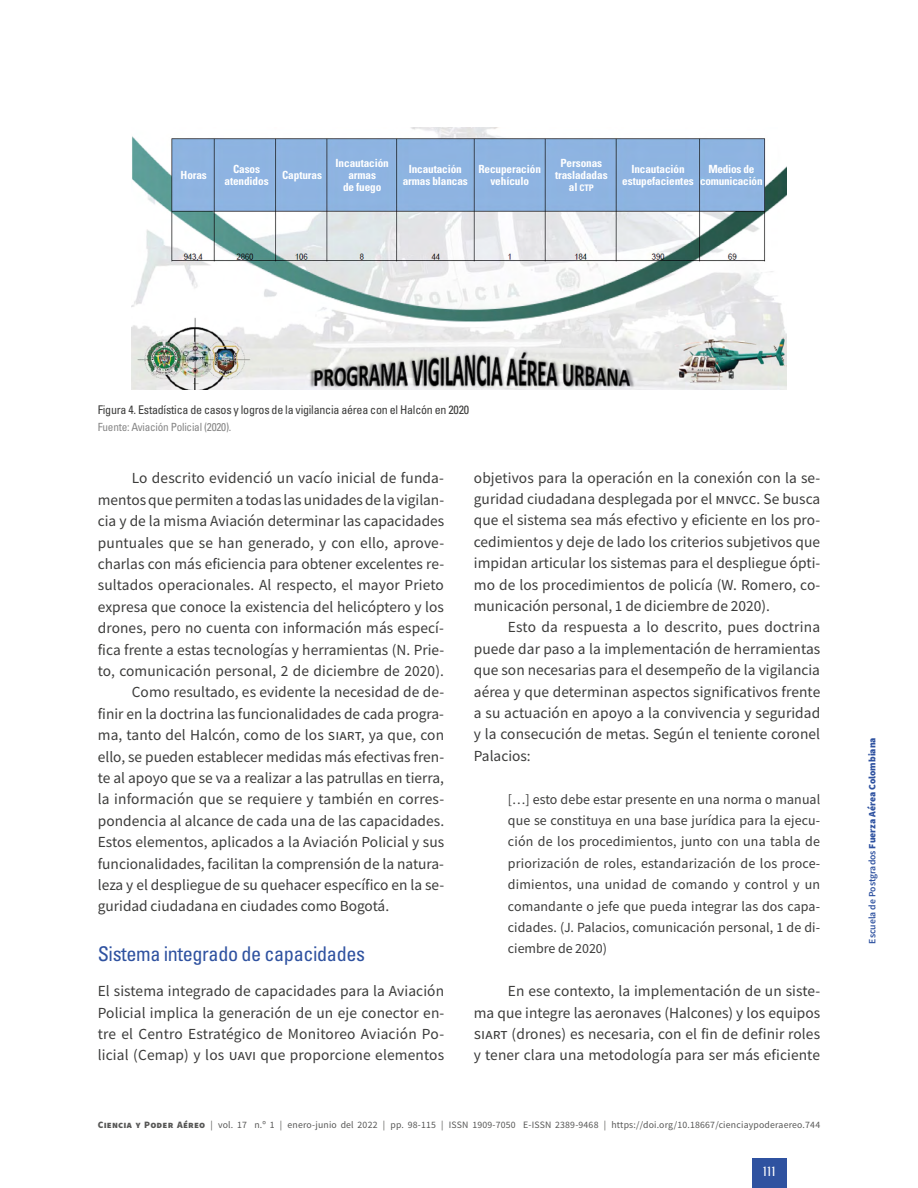
<style>
.page{position:relative;width:918px;height:1188px;background:#fff}
.page>*{position:absolute;margin:0;border:0;box-sizing:border-box;transform-origin:0 0}
.t1{font:condensed 20.25px "Univers LT Std";letter-spacing:-.02em;color:#2f52a0}
.t2{font:15.3px/21.5px "Source Sans Pro";letter-spacing:.005em;color:#3c3c3b;text-align:justify}
.t3{font:13.95px/21.5px "Source Sans Pro";letter-spacing:.005em;color:#3c3c3b;text-align:justify}
.t4{font:13.5px "Sansation";color:#fff}
.t5{font:condensed 12px "Univers LT Std";letter-spacing:-.02em;color:#3c3c3b}
.t6{font:700 condensed 11.25px/12px "Univers LT Std";letter-spacing:-.01em;color:#fff;text-align:center}
.t7{font:condensed 11.25px "Univers LT Std";letter-spacing:-.02em;color:#878787}
.t8{font:9.75px "Source Sans Pro";letter-spacing:.02em;color:#575756}
.t9{font:900 9.75px "Source Sans Pro";color:#2f52a0}
.t10{font:9px "Univers LT Std Bold Cn SC800";color:#fff}
.s1{font-family:"Univers LT Std";font-weight:700;font-stretch:condensed;font-size:11.25px}
.s2{font-weight:900}
.s3{font-weight:600}
</style>
<div class="page">
<div style="left:752px;top:1158px;width:34px;height:30px;background:#2f52a0"></div>
<img style="left:132px;top:128px;width:654px;height:261px">
<p class="t6" style="left:181px;top:169px;width:28px">Horas</p>
<p class="t6" style="left:225px;top:163px;width:46px">Casos atendidos</p>
<p class="t6" style="left:282px;top:169px;width:41px">Capturas</p>
<p class="t6" style="left:336px;top:157px;width:55px">Incautación armas<br>de fuego</p>
<p class="t6" style="left:403px;top:163px;width:67px">Incautación armas blancas</p>
<p class="t6" style="left:478px;top:163px;width:64px">Recuperación vehículo</p>
<p class="t6" style="left:622px;top:163px;width:73px">Incautación estupefacientes</p>
<p class="t6" style="left:700px;top:163px;width:64px">Medios de comunicación</p>
<p class="t6" style="left:555px;top:157px;width:54px">Personas trasladadas</p>
<p class="t10" style="left:569px;top:182px;width:26px"><span class="s1">al</span> ctp</p>
<p class="t5" style="left:98px;top:402px;width:373px">Figura 4. Estadística de casos y logros de la vigilancia aérea con el Halcón en 2020</p>
<p class="t7" style="left:98px;top:420px;width:135px">Fuente: Aviación Policial (2020).</p>
<p class="t2" style="left:132px;top:467px;width:314px">Lo descrito evidenció un vacío inicial de funda-</p>
<p class="t2" style="left:98px;top:489px;width:348px">mentos que permiten a todas las unidades de la vigilan-</p>
<p class="t2" style="left:98px;top:510px;width:348px">cia y de la misma Aviación determinar las capacidades</p>
<p class="t2" style="left:98px;top:532px;width:348px">puntuales que se han generado, y con ello, aprove-</p>
<p class="t2" style="left:98px;top:553px;width:348px">charlas con más eficiencia para obtener excelentes re-</p>
<p class="t2" style="left:98px;top:574px;width:348px">sultados operacionales. Al respecto, el mayor Prieto</p>
<p class="t2" style="left:98px;top:596px;width:348px">expresa que conoce la existencia del helicóptero y los</p>
<p class="t2" style="left:98px;top:617px;width:348px">drones, pero no cuenta con información más especí-</p>
<p class="t2" style="left:98px;top:639px;width:348px">fica frente a estas tecnologías y herramientas (N. Prie-</p>
<p class="t2" style="left:98px;top:660px;width:348px">to, comunicación personal, 2 de diciembre de 2020).</p>
<p class="t2" style="left:132px;top:681px;width:314px">Como resultado, es evidente la necesidad de de-</p>
<p class="t2" style="left:98px;top:703px;width:348px">finir en la doctrina las funcionalidades de cada progra-</p>
<p class="t2" style="left:98px;top:724px;width:348px">ma, tanto del Halcón, como de los siart, ya que, con</p>
<p class="t2" style="left:98px;top:746px;width:348px">ello, se pueden establecer medidas más efectivas fren-</p>
<p class="t2" style="left:98px;top:767px;width:348px">te al apoyo que se va a realizar a las patrullas en tierra,</p>
<p class="t2" style="left:98px;top:788px;width:348px">la información que se requiere y también en corres-</p>
<p class="t2" style="left:98px;top:810px;width:348px">pondencia al alcance de cada una de las capacidades.</p>
<p class="t2" style="left:98px;top:831px;width:348px">Estos elementos, aplicados a la Aviación Policial y sus</p>
<p class="t2" style="left:98px;top:853px;width:348px">funcionalidades, facilitan la comprensión de la natura-</p>
<p class="t2" style="left:98px;top:874px;width:348px">leza y el despliegue de su quehacer específico en la se-</p>
<p class="t2" style="left:98px;top:895px;width:293px">guridad ciudadana en ciudades como Bogotá.</p>
<h1 class="t1" style="left:98px;top:941px;width:269px">Sistema integrado de capacidades</h1>
<p class="t2" style="left:98px;top:980px;width:348px">El sistema integrado de capacidades para la Aviación Policial implica la generación de un eje conector en&shy;tre el Centro Estratégico de Monitoreo Aviación Po&shy;licial (Cemap) y los uavi que proporcione elementos</p>
<p class="t2" style="left:474px;top:467px;width:348px">objetivos para la operación en la conexión con la se&shy;guridad ciudadana desplegada por el mnvcc. Se busca que el sistema sea más efectivo y eficiente en los pro&shy;cedimientos y deje de lado los criterios subjetivos que impidan articular los sistemas para el despliegue ópti&shy;mo de los procedimientos de policía (W. Romero, co&shy;municación personal, 1 de diciembre de 2020).</p>
<p class="t2" style="left:474px;top:616px;width:348px;text-indent:34px">Esto da respuesta a lo descrito, pues doctrina puede dar paso a la implementación de herramientas que son necesarias para el desempeño de la vigilancia aérea y que determinan aspectos significativos frente a su actuación en apoyo a la convivencia y seguridad y la consecución de metas. Según el teniente coronel Palacios:</p>
<p class="t3" style="left:508px;top:788px;width:314px">[…] esto debe estar presente en una norma o manual que se constituya en una base jurídica para la ejecu&shy;ción de los procedimientos, junto con una tabla de priorización de roles, estandarización de los proce&shy;dimientos, una unidad de comando y control y un comandante o jefe que pueda integrar las dos capa&shy;cidades. (J. Palacios, comunicación personal, 1 de di&shy;ciembre de 2020)</p>
<p class="t2" style="left:474px;top:980px;width:348px;text-indent:34px">En ese contexto, la implementación de un siste&shy;ma que integre las aeronaves (Halcones) y los equipos siart (drones) es necesaria, con el fin de definir roles y tener clara una metodología para ser más eficiente</p>
<p class="t8" style="left:98px;top:1118px;width:724px"><span class="s2">Ciencia y Poder Aéreo</span> | vol. 17 n.º 1 | enero-junio del 2022 | pp. 98-115 | ISSN 1909-7050 E-ISSN 2389-9468 | https://doi.org/10.18667/cienciaypoderaereo.744</p>
<p class="t4" style="left:763px;top:1164px;width:15px">111</p>
<p class="t9" style="left:865px;top:944px;width:208px;rotate:-90deg"><span class="s3">Escuela de Postgrados</span> Fuerza Aérea Colombiana</p>
</div>
